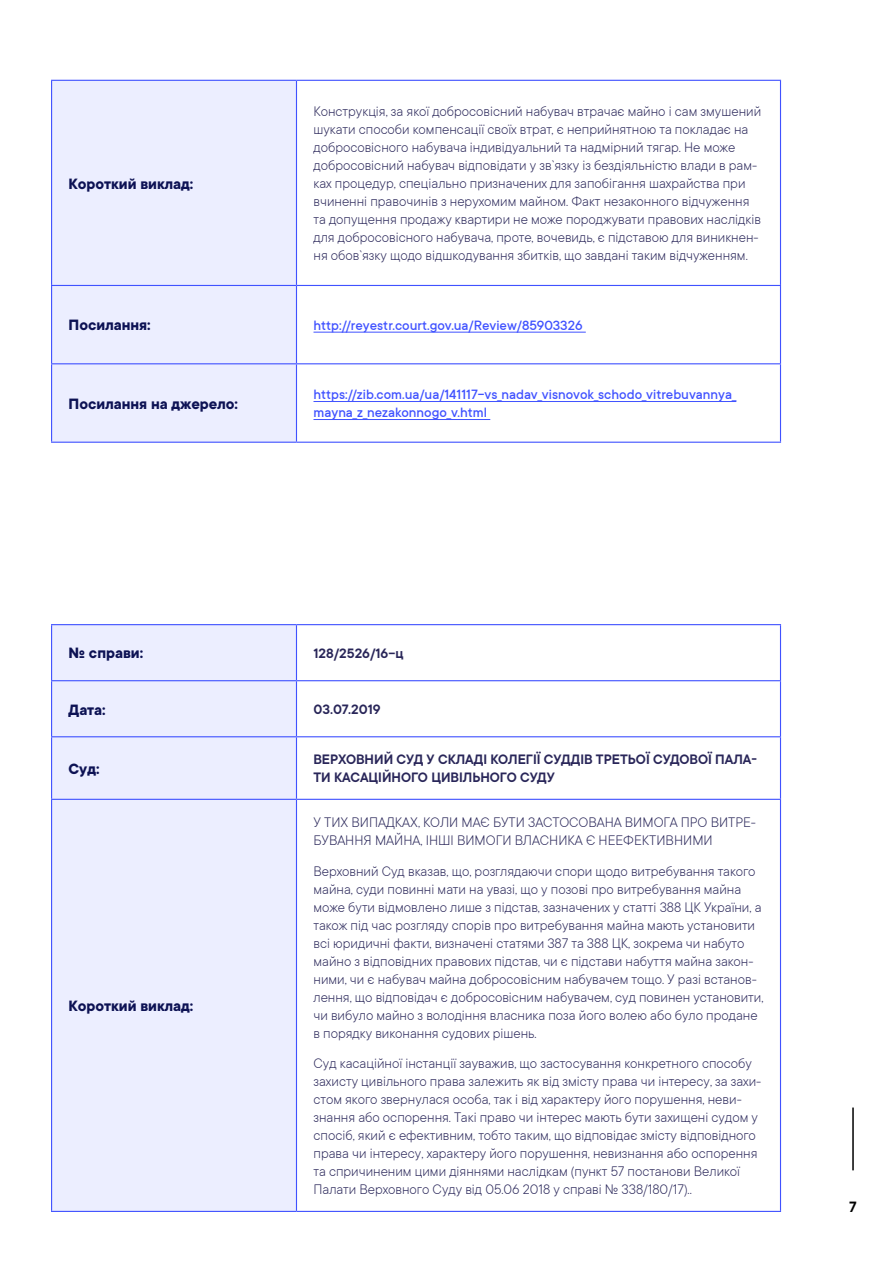
<style>
.page{position:relative;width:893px;height:1263px;background:#fff}
.page>*{position:absolute;margin:0;border:0;box-sizing:border-box;transform-origin:0 0}
.t1{font:700 16.5px "TT Commons";color:#0d1254}
.t2{font:600 16.5px "TT Commons";color:#000}
.t3{font:300 15px/18px "TT Commons";color:#292659}
.t4{font:500 15px/18px "TT Commons";color:#4052ff}
.t5{font:600 15px/18px "TT Commons";color:#292659}
</style>
<div class="page">
<hr style="left:852px;top:1107px;width:2px;height:63px;background:#000">
<div style="left:52px;top:81px;width:244px;height:361px;background:#eceeff"></div>
<hr style="left:51px;top:80px;width:245px;height:1px;background:#4052ff">
<hr style="left:51px;top:81px;width:1px;height:204px;background:#4052ff">
<hr style="left:296px;top:80px;width:485px;height:1px;background:#4052ff">
<hr style="left:296px;top:81px;width:1px;height:204px;background:#4052ff">
<hr style="left:780px;top:81px;width:1px;height:204px;background:#4052ff">
<hr style="left:51px;top:285px;width:245px;height:1px;background:#4052ff">
<hr style="left:51px;top:286px;width:1px;height:77px;background:#4052ff">
<hr style="left:296px;top:285px;width:485px;height:1px;background:#4052ff">
<hr style="left:296px;top:286px;width:1px;height:77px;background:#4052ff">
<hr style="left:780px;top:286px;width:1px;height:77px;background:#4052ff">
<hr style="left:51px;top:363px;width:245px;height:1px;background:#4052ff">
<hr style="left:51px;top:364px;width:1px;height:78px;background:#4052ff">
<hr style="left:296px;top:363px;width:485px;height:1px;background:#4052ff">
<hr style="left:296px;top:364px;width:1px;height:78px;background:#4052ff">
<hr style="left:780px;top:364px;width:1px;height:78px;background:#4052ff">
<hr style="left:51px;top:442px;width:245px;height:1px;background:#4052ff">
<hr style="left:296px;top:442px;width:485px;height:1px;background:#4052ff">
<hr style="left:313px;top:332px;width:273px;height:1px;background:#4052ff">
<hr style="left:313px;top:401px;width:423px;height:1px;background:#4052ff">
<hr style="left:313px;top:419px;width:177px;height:1px;background:#4052ff">
<div style="left:52px;top:625px;width:244px;height:586px;background:#eceeff"></div>
<hr style="left:51px;top:624px;width:245px;height:1px;background:#4052ff">
<hr style="left:51px;top:625px;width:1px;height:55px;background:#4052ff">
<hr style="left:296px;top:624px;width:485px;height:1px;background:#4052ff">
<hr style="left:296px;top:625px;width:1px;height:55px;background:#4052ff">
<hr style="left:780px;top:625px;width:1px;height:55px;background:#4052ff">
<hr style="left:51px;top:680px;width:245px;height:1px;background:#4052ff">
<hr style="left:51px;top:681px;width:1px;height:55px;background:#4052ff">
<hr style="left:296px;top:680px;width:485px;height:1px;background:#4052ff">
<hr style="left:296px;top:681px;width:1px;height:55px;background:#4052ff">
<hr style="left:780px;top:681px;width:1px;height:55px;background:#4052ff">
<hr style="left:51px;top:736px;width:245px;height:1px;background:#4052ff">
<hr style="left:51px;top:737px;width:1px;height:62px;background:#4052ff">
<hr style="left:296px;top:736px;width:485px;height:1px;background:#4052ff">
<hr style="left:296px;top:737px;width:1px;height:62px;background:#4052ff">
<hr style="left:780px;top:737px;width:1px;height:62px;background:#4052ff">
<hr style="left:51px;top:799px;width:245px;height:1px;background:#4052ff">
<hr style="left:51px;top:800px;width:1px;height:411px;background:#4052ff">
<hr style="left:296px;top:799px;width:485px;height:1px;background:#4052ff">
<hr style="left:296px;top:800px;width:1px;height:411px;background:#4052ff">
<hr style="left:780px;top:800px;width:1px;height:411px;background:#4052ff">
<hr style="left:51px;top:1211px;width:245px;height:1px;background:#4052ff">
<hr style="left:296px;top:1211px;width:485px;height:1px;background:#4052ff">
<p class="t1" style="left:69px;top:174px;width:126px">Короткий виклад:</p>
<p class="t3" style="left:313px;top:102px;width:449px">Конструкція, за якої добросовісний набувач втрачає майно і сам змушений шукати способи компенсації своїх втрат, є неприйнятною та покладає на добросовісного набувача індивідуальний та надмірний тягар. Не може добросовісний набувач відповідати у зв`язку із бездіяльністю влади в рам&shy;ках процедур, спеціально призначених для запобігання шахрайства при вчиненні правочинів з нерухомим майном. Факт незаконного відчуження та допущення продажу квартири не може породжувати правових наслідків для добросовісного набувача, проте, вочевидь, є підставою для виникнен&shy;ня обов`язку щодо відшкодування збитків, що завдані таким відчуженням.</p>
<p class="t1" style="left:69px;top:316px;width:84px">Посилання:</p>
<p class="t4" style="left:313px;top:316px;width:270px">http://reyestr.court.gov.ua/Review/85903326</p>
<p class="t1" style="left:69px;top:394px;width:171px">Посилання на джерело:</p>
<p class="t4" style="left:313px;top:386px;width:424px">https://zib.com.ua/ua/141117-vs_nadav_visnovok_schodo_vitrebuvannya_ mayna_z_nezakonnogo_v.html</p>
<p class="t1" style="left:69px;top:644px;width:76px">№ справи:</p>
<p class="t5" style="left:313px;top:644px;width:91px">128/2526/16-ц</p>
<p class="t1" style="left:69px;top:700px;width:39px">Дата:</p>
<p class="t5" style="left:313px;top:700px;width:69px">03.07.2019</p>
<p class="t1" style="left:69px;top:759px;width:32px">Суд:</p>
<p class="t5" style="left:313px;top:751px;width:445px">ВЕРХОВНИЙ СУД У СКЛАДІ КОЛЕГІЇ СУДДІВ ТРЕТЬОЇ СУДОВОЇ ПАЛА-<br>ТИ КАСАЦІЙНОГО ЦИВІЛЬНОГО СУДУ</p>
<p class="t1" style="left:69px;top:997px;width:126px">Короткий виклад:</p>
<p class="t3" style="left:313px;top:813px;width:444px">У ТИХ ВИПАДКАХ, КОЛИ МАЄ БУТИ ЗАСТОСОВАНА ВИМОГА ПРО ВИТРЕ-<br>БУВАННЯ МАЙНА, ІНШІ ВИМОГИ ВЛАСНИКА Є НЕЕФЕКТИВНИМИ</p>
<p class="t3" style="left:313px;top:862px;width:451px">Верховний Суд вказав, що, розглядаючи спори щодо витребування такого майна, суди повинні мати на увазі, що у позові про витребування майна може бути відмовлено лише з підстав, зазначених у статті 388 ЦК України, а також під час розгляду спорів про витребування майна мають установити всі юридичні факти, визначені статями 387 та 388 ЦК, зокрема чи набуто майно з відповідних правових підстав, чи є підстави набуття майна закон&shy;ними, чи є набувач майна добросовісним набувачем тощо. У разі встанов&shy;лення, що відповідач є добросовісним набувачем, суд повинен установити, чи вибуло майно з володіння власника поза його волею або було продане в порядку виконання судових рішень.</p>
<p class="t3" style="left:313px;top:1055px;width:449px">Суд касаційної інстанції зауважив, що застосування конкретного способу захисту цивільного права залежить як від змісту права чи інтересу, за захи&shy;стом якого звернулася особа, так і від характеру його порушення, неви&shy;знання або оспорення. Такі право чи інтерес мають бути захищені судом у спосіб, який є ефективним, тобто таким, що відповідає змісту відповідного права чи інтересу, характеру його порушення, невизнання або оспорення та спричиненим цими діяннями наслідкам (пункт 57 постанови Великої Палати Верховного Суду від 05.06 2018 у справі № 338/180/17)..</p>
<p class="t2" style="left:849px;top:1198px;width:9px">7</p>
</div>
